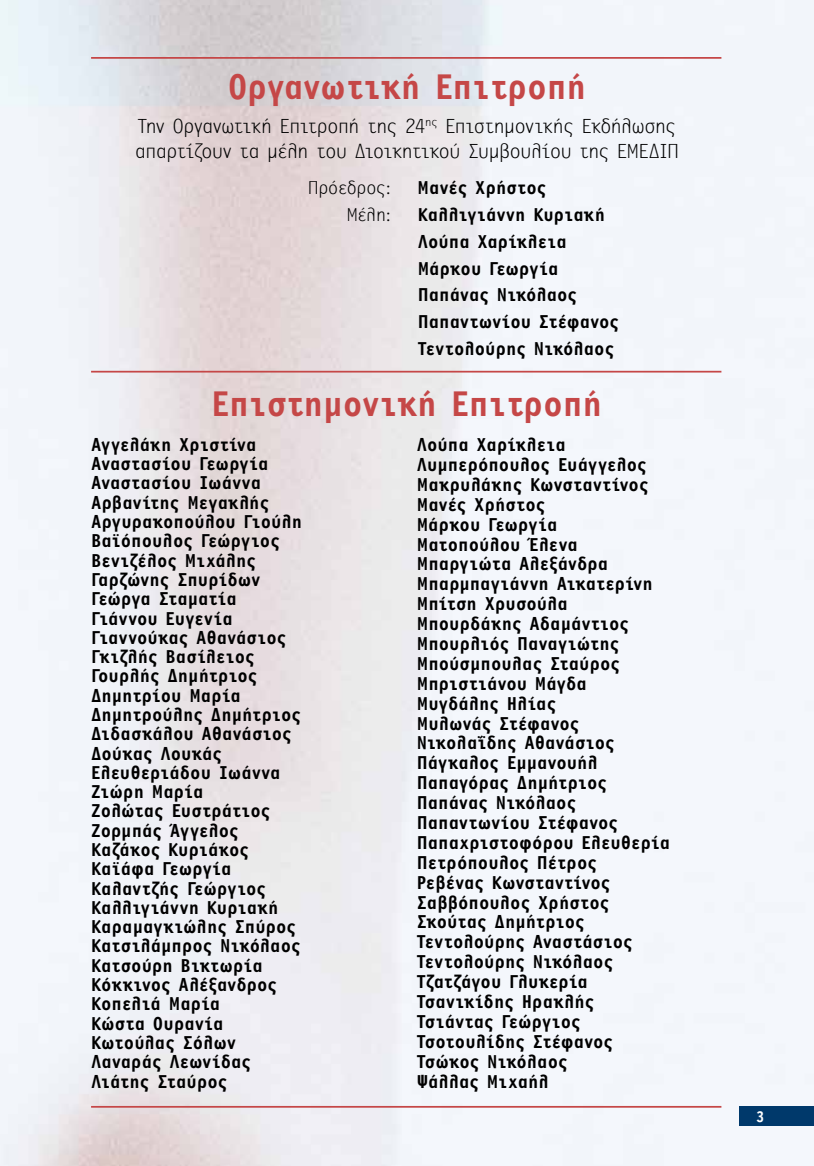
<style>
.page{position:relative;width:814px;height:1166px;background:#fff}
.page>*{position:absolute;margin:0;border:0;box-sizing:border-box;transform-origin:0 0}
.t1{font:700 36.75px "PF Letter Gothic Display";letter-spacing:-.005em;color:#c54747}
.t2{font:300 21px/24.5px "PF Letter Gothic Display";letter-spacing:-.015em;color:#000}
.t3{font:700 19.25px/19.2px "PF Letter Gothic Display";color:#000}
.t4{font:300 19.25px "PF Letter Gothic Display";letter-spacing:-.015em;color:#000}
.t5{font:700 15.75px "PF Letter Gothic Display";color:#fff}
</style>
<div class="page">
<div style="left:739px;top:1106px;width:75px;height:20px;background:#00396b"></div>
<hr style="left:91px;top:1106px;width:630px;height:1px;background:#c54747">
<hr style="left:91px;top:57px;width:630px;height:2px;background:#c54747">
<hr style="left:91px;top:371px;width:630px;height:1px;background:#c54747">
<h1 class="t1" style="left:228px;top:67px;width:360px">Οργανωτική Επιτροπή</h1>
<p class="t2" style="left:135px;top:115px;width:545px">Την Οργανωτική Επιτροπή της 24<sup>ης</sup> Επιστημονικής Εκδήλωσης απαρτίζουν τα μέλη του Διοικητικού Συμβουλίου της ΕΜΕΔΙΠ</p>
<p class="t4" style="left:308px;top:178px;width:85px">Πρόεδρος:</p>
<p class="t3" style="left:417px;top:179px;width:130px">Μανές Χρήστος</p>
<p class="t4" style="left:347px;top:204px;width:46px">Μέλη:</p>
<p class="t3" style="left:417px;top:202px;width:203px;line-height:26.8px">Καλλιγιάννη Κυριακή<br>Λούπα Χαρίκλεια<br>Μάρκου Γεωργία<br>Παπάνας Νικόλαος<br>Παπαντωνίου Στέφανος<br>Τεντολούρης Νικόλαος</p>
<h1 class="t1" style="left:211px;top:384px;width:392px">Επιστημονική Επιτροπή</h1>
<p class="t3" style="left:91px;top:436px;width:213px">Αγγελάκη Χριστίνα<br>Αναστασίου Γεωργία<br>Αναστασίου Ιωάννα<br>Αρβανίτης Μεγακλής<br>Αργυρακοπούλου Γιούλη<br>Βαϊόπουλος Γεώργιος<br>Βενιζέλος Μιχάλης<br>Γαρζώνης Σπυρίδων<br>Γεώργα Σταματία<br>Γιάννου Ευγενία<br>Γιαννούκας Αθανάσιος<br>Γκιζλής Βασίλειος<br>Γουρλής Δημήτριος<br>Δημητρίου Μαρία<br>Δημητρούλης Δημήτριος<br>Διδασκάλου Αθανάσιος<br>Δούκας Λουκάς<br>Ελευθεριάδου Ιωάννα<br>Ζιώρη Μαρία<br>Ζολώτας Ευστράτιος<br>Ζορμπάς Άγγελος<br>Καζάκος Κυριάκος<br>Καϊάφα Γεωργία<br>Καλαντζής Γεώργιος<br>Καλλιγιάννη Κυριακή<br>Καραμαγκιώλης Σπύρος<br>Κατσιλάμπρος Νικόλαος<br>Κατσούρη Βικτωρία<br>Κόκκινος Αλέξανδρος<br>Κοπελιά Μαρία<br>Κώστα Ουρανία<br>Κωτούλας Σόλων<br>Λαναράς Λεωνίδας<br>Λιάτης Σταύρος</p>
<p class="t3" style="left:417px;top:436px;width:255px;line-height:19.9px">Λούπα Χαρίκλεια<br>Λυμπερόπουλος Ευάγγελος<br>Μακρυλάκης Κωνσταντίνος<br>Μανές Χρήστος<br>Μάρκου Γεωργία<br>Ματοπούλου Έλενα<br>Μπαργιώτα Αλεξάνδρα<br>Μπαρμπαγιάννη Αικατερίνη<br>Μπίτση Χρυσούλα<br>Μπουρδάκης Αδαμάντιος<br>Μπουρλιός Παναγιώτης<br>Μπούσμπουλας Σταύρος<br>Μπριστιάνου Μάγδα<br>Μυγδάλης Ηλίας<br>Μυλωνάς Στέφανος<br>Νικολαΐδης Αθανάσιος<br>Πάγκαλος Εμμανουήλ<br>Παπαγόρας Δημήτριος<br>Παπάνας Νικόλαος<br>Παπαντωνίου Στέφανος<br>Παπαχριστοφόρου Ελευθερία<br>Πετρόπουλος Πέτρος<br>Ρεβένας Κωνσταντίνος<br>Σαββόπουλος Χρήστος<br>Σκούτας Δημήτριος<br>Τεντολούρης Αναστάσιος<br>Τεντολούρης Νικόλαος<br>Τζατζάγου Γλυκερία<br>Τσανικίδης Ηρακλής<br>Τσιάντας Γεώργιος<br>Τσοτουλίδης Στέφανος<br>Τσώκος Νικόλαος<br>Ψάλλας Μιχαήλ</p>
<p class="t5" style="left:755px;top:1108px;width:10px">3</p>
</div>
